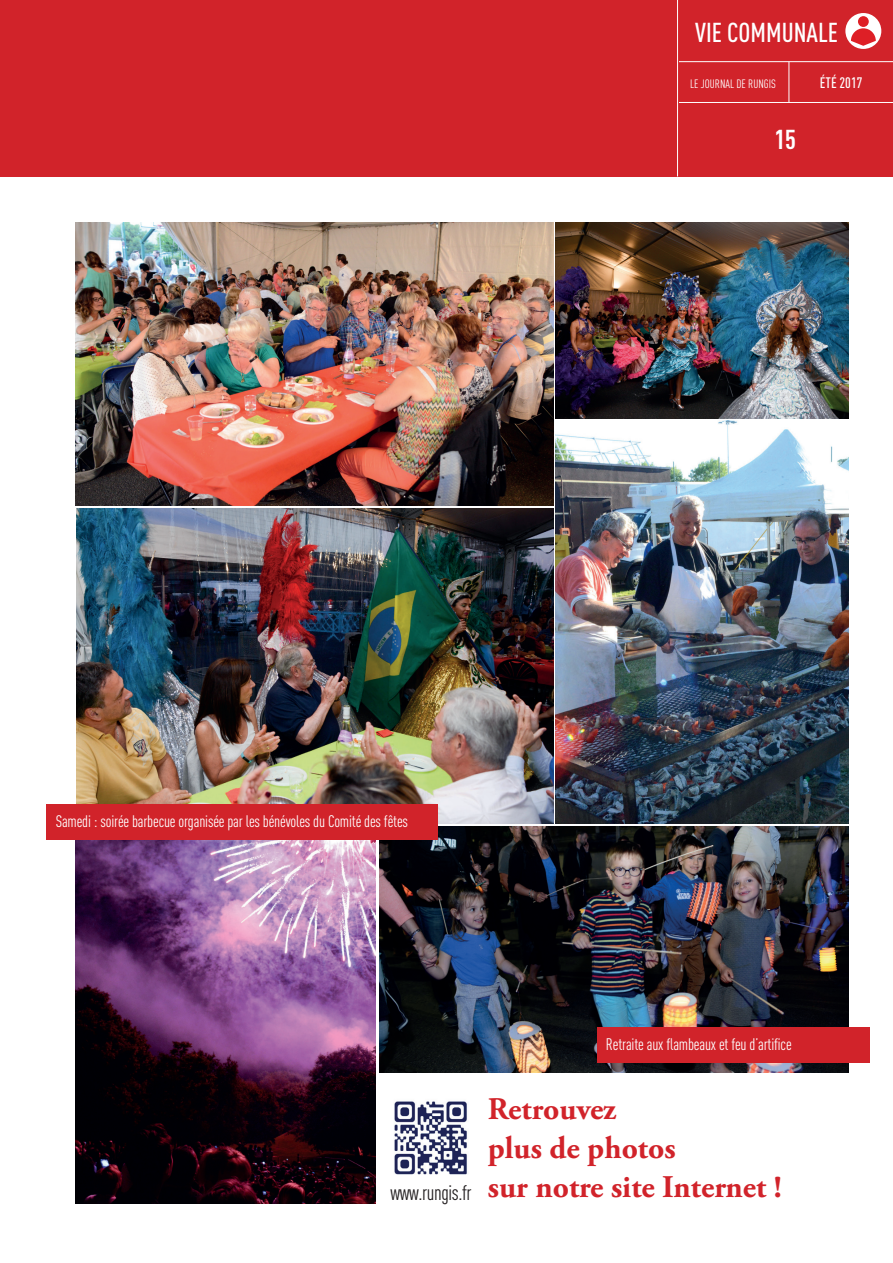
<style>
.page{position:relative;width:893px;height:1263px;background:#fff}
.page>*{position:absolute;margin:0;border:0;box-sizing:border-box;transform-origin:0 0}
.t1{font:700 31.5px/39px "Adobe Garamond Pro";color:#d1232a}
.t2{font:500 27px "DIN Cond";color:#fff}
.t3{font:700 27px "DIN Cond";color:#fff}
.t4{font:21px "DIN Cond";letter-spacing:-.02em;color:#231f20}
.t5{font:16.5px "DIN Cond";letter-spacing:-.01em;color:#fff}
.t6{font:500 15px "DIN Cond";color:#fff}
.t7{font:12px "DIN Cond";color:#fff}
</style>
<div class="page">
<div style="left:677px;top:0;width:216px;height:176px;background:#d1232a"></div>
<hr style="left:677px;top:61px;width:216px;height:1px;background:#fff">
<hr style="left:677px;top:102px;width:216px;height:1px;background:#fff">
<hr style="left:789px;top:62px;width:1px;height:41px;background:#fff">
<div style="left:845px;top:13px;width:36px;height:36px;background:#fff;border-radius:50%"></div>
<svg style="left:851px;top:28px;width:25px;height:18px"></svg>
<div style="left:858px;top:16px;width:11px;height:11px;background:#de1f26;border-radius:50%"></div>
<div style="left:0;top:0;width:678px;height:176px;background:#d1232a"></div>
<hr style="left:677px;top:0;width:1px;height:176px;background:#fff">
<img style="left:75px;top:222px;width:478px;height:284px">
<img style="left:555px;top:222px;width:294px;height:196px">
<img style="left:75px;top:840px;width:301px;height:363px">
<img style="left:379px;top:826px;width:469px;height:246px">
<img style="left:76px;top:508px;width:477px;height:316px">
<img style="left:555px;top:420px;width:293px;height:404px">
<div style="left:47px;top:804px;width:391px;height:36px;background:#d1232a"></div>
<div style="left:597px;top:1027px;width:272px;height:36px;background:#d1232a"></div>
<img style="left:394px;top:1101px;width:73px;height:74px">
<h2 class="t2" style="left:695px;top:16px;width:144px">VIE COMMUNALE</h2>
<p class="t6" style="left:820px;top:74px;width:44px">ÉTÉ 2017</p>
<p class="t7" style="left:690px;top:76px;width:87px">LE JOURNAL DE RUNGIS</p>
<h2 class="t3" style="left:774px;top:123px;width:23px">15</h2>
<p class="t5" style="left:56px;top:812px;width:354px">Samedi : soirée barbecue organisée par les bénévoles du Comité des fêtes</p>
<p class="t5" style="left:606px;top:1035px;width:187px">Retraite aux flambeaux et feu d’artifice</p>
<p class="t4" style="left:391px;top:1180px;width:82px">www.rungis.fr</p>
<h1 class="t1" style="left:488px;top:1090px;width:296px">Retrouvez<br>plus de photos<br>sur notre site Internet !</h1>
</div>
